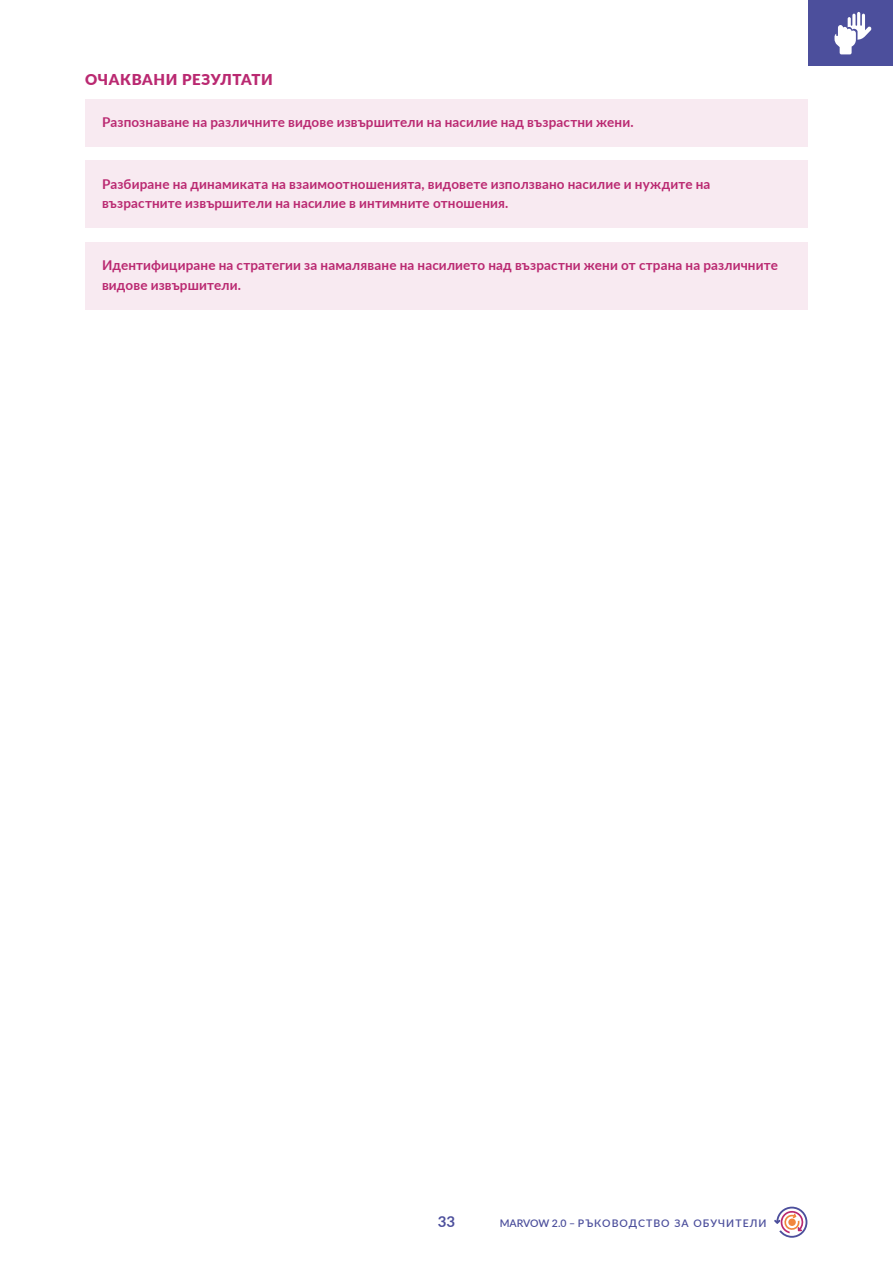
<style>
.page{position:relative;width:893px;height:1263px;background:#fff}
.page>*{position:absolute;margin:0;border:0;box-sizing:border-box;transform-origin:0 0}
.t1{font:900 15px "Lato";letter-spacing:.035em;color:#ba2971}
.t2{font:700 15px "Lato";color:#4c4f9c}
.t3{font:700 13.5px/19.5px "Lato";letter-spacing:.01em;color:#ba2971}
.t4{font:600 10.5px "Lato";letter-spacing:.1em;color:#4c4f9c}
</style>
<div class="page">
<div style="left:808px;top:0;width:85px;height:66px;background:#4c4f9c"></div>
<svg style="left:834px;top:12px;width:37px;height:42px"></svg>
<svg style="left:774px;top:1206px;width:33px;height:32px"></svg>
<div style="left:85px;top:99px;width:723px;height:47px;background:#f8eaf1"></div>
<div style="left:85px;top:161px;width:723px;height:67px;background:#f8eaf1"></div>
<div style="left:85px;top:242px;width:723px;height:67px;background:#f8eaf1"></div>
<p class="t1" style="left:85px;top:69px;width:189px">ОЧАКВАНИ РЕЗУЛТАТИ</p>
<p class="t3" style="left:102px;top:111px;width:533px">Разпознаване на различните видове извършители на насилие над възрастни жени.</p>
<p class="t3" style="left:102px;top:173px;width:610px">Разбиране на динамиката на взаимоотношенията, видовете използвано насилие и нуждите на възрастните извършители на насилие в интимните отношения.</p>
<p class="t3" style="left:102px;top:255px;width:677px">Идентифициране на стратегии за намаляване на насилието над възрастни жени от страна на различните видове извършители.</p>
<p class="t2" style="left:438px;top:1212px;width:19px">33</p>
<p class="t4" style="left:500px;top:1217px;width:268px">MARVOW 2.0 – РЪКОВОДСТВО ЗА ОБУЧИТЕЛИ</p>
</div>
